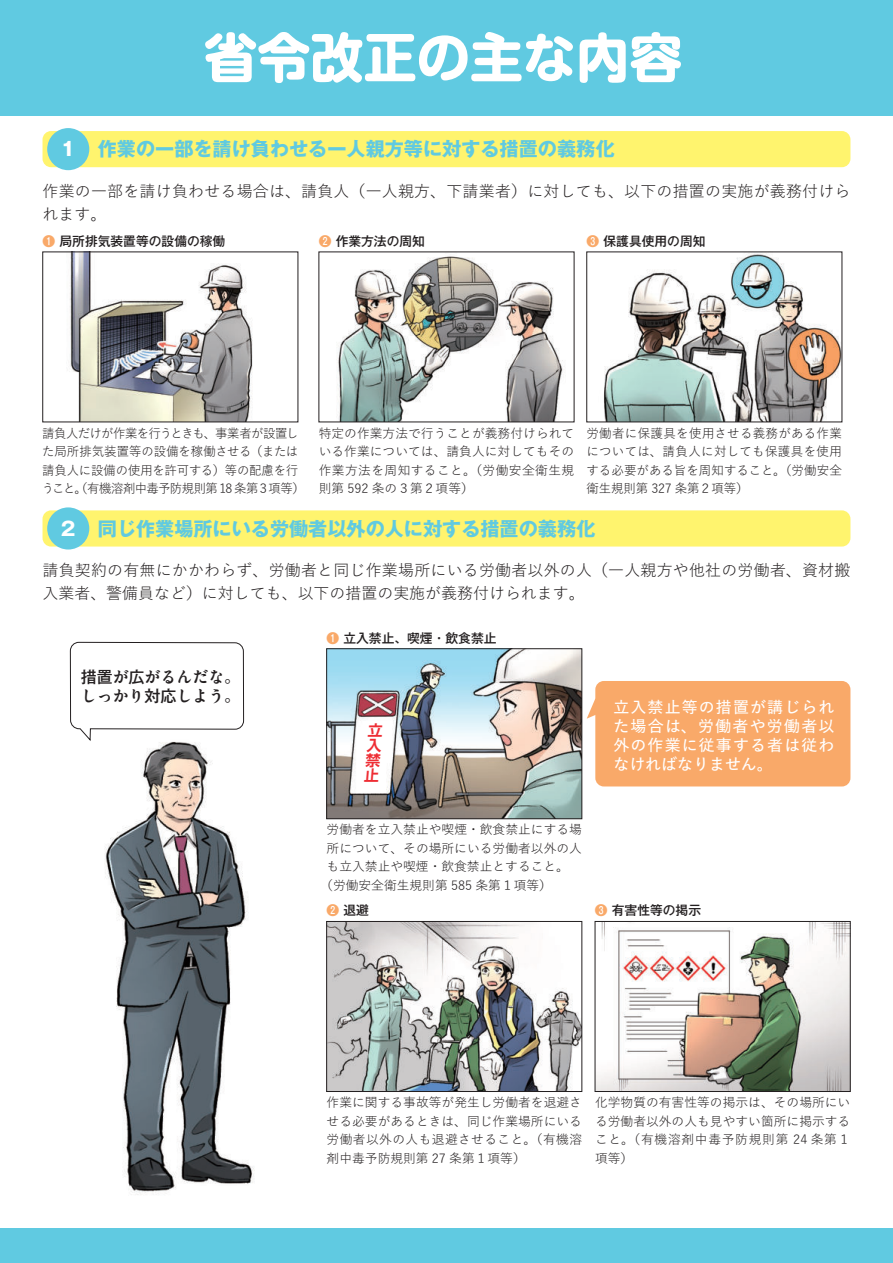
<style>
.page{position:relative;width:893px;height:1263px;background:#fff}
.page>*{position:absolute;margin:0;border:0;box-sizing:border-box;transform-origin:0 0}
.t1{font:700 53.1px "Shin M Go Pro";color:#fff}
.t2{font:700 19.2px "Gothic MB101 Pro";color:#60cae1}
.t3{font:15.9px/23.1px "Yu Go Pr 6 N";letter-spacing:.015em;color:#231f20}
.t4{font:600 15.9px/19.2px "Yu Go Pr 6 N";letter-spacing:.07em;color:#fff;text-align:justify}
.t5{font:15.9px/19.2px "Antique Std ANM";color:#231f20}
.t6{font:700 14.85px/14.9px "P Shin Go Pr 6 N De";color:#ee2d34}
.t7{font:12.75px/18.5px "Yu Go Pr 6 N";color:#231f20;text-align:justify}
.t8{font:12.75px/18.5px "Yu Go Pr 6 N";letter-spacing:-.03em;color:#231f20}
.t9{font:500 12.75px "Gothic MB101 Pro";color:#231f20}
.s1{color:#fff}
.s2{color:#f9a969}
.s3{font-family:"Gothic MB101 Pro";font-weight:500}
</style>
<div class="page">
<div style="left:0;top:0;width:893px;height:115px;background:#60cae1"></div>
<div style="left:0;top:1229px;width:893px;height:34px;background:#60cae1"></div>
<img style="left:70px;top:254px;width:183px;height:166px">
<img style="left:337px;top:256px;width:227px;height:164px">
<img style="left:604px;top:254px;width:236px;height:166px">
<div style="left:586px;top:252px;width:256px;height:170px;border:1px solid #231f20"></div>
<img style="left:328px;top:650px;width:252px;height:167px">
<div style="left:326px;top:648px;width:256px;height:171px;border:1px solid #231f20"></div>
<img style="left:328px;top:923px;width:252px;height:167px">
<div style="left:326px;top:921px;width:256px;height:171px;border:1px solid #231f20"></div>
<img style="left:597px;top:923px;width:251px;height:167px">
<div style="left:595px;top:921px;width:255px;height:171px;border:1px solid #231f20"></div>
<img style="left:122px;top:897px;width:133px;height:298px">
<div style="left:595px;top:681px;width:255px;height:105px;background:#f9a969;border-radius:9px"></div>
<svg style="left:587px;top:698px;width:9px;height:21px"></svg>
<svg style="left:70px;top:341px;width:174px;height:688px"></svg>
<div style="left:43px;top:131px;width:807px;height:36px;background:#fff46e;border-radius:9px"></div>
<div style="left:47px;top:128px;width:42px;height:42px;background:#60cae1;border-radius:50%"></div>
<div style="left:43px;top:510px;width:807px;height:36px;background:#fff46e;border-radius:9px"></div>
<div style="left:47px;top:507px;width:42px;height:42px;background:#60cae1;border-radius:50%"></div>
<h1 class="t1" style="left:204px;top:14px;width:480px">省令改正の主な内容</h1>
<h2 class="t2" style="left:61px;top:133px;width:555px"><span class="s1">1</span> 作業の一部を請け負わせる一人親方等に対する措置の義務化</h2>
<p class="t3" style="left:43px;top:177px;width:810px">作業の一部を請け負わせる場合は、請負人（一人親方、下請業者）に対しても、以下の措置の実施が義務付けられます。</p>
<p class="t9" style="left:43px;top:230px;width:184px"><span class="s2">❶</span> 局所排気装置等の設備の稼働</p>
<p class="t9" style="left:319px;top:230px;width:108px"><span class="s2">❷</span> 作業方法の周知</p>
<p class="t9" style="left:586px;top:230px;width:121px"><span class="s2">❸</span> 保護具使用の周知</p>
<p class="t8" style="left:42px;top:422px;width:265px">請負人だけが作業を行うときも、事業者が設置した局所排気装置等の設備を稼働させる（または請負人に設備の使用を許可する）等の配慮を行うこと。（有機溶剤中毒予防規則第18 条第３項等）</p>
<p class="t7" style="left:319px;top:422px;width:257px">特定の作業方法で行うことが義務付けられている作業については、請負人に対してもその作業方法を周知すること。（労働安全衛生規則第 592 条の３第２項等）</p>
<p class="t7" style="left:586px;top:422px;width:257px">労働者に保護具を使用させる義務がある作業については、請負人に対しても保護具を使用する必要がある旨を周知すること。（労働安全衛生規則第 327 条第２項等）</p>
<h2 class="t2" style="left:61px;top:512px;width:536px"><span class="s1">2</span> 同じ作業場所にいる労働者以外の人に対する措置の義務化</h2>
<p class="t3" style="left:43px;top:557px;width:809px">請負契約の有無にかかわらず、労働者と同じ作業場所にいる労働者以外の人（一人親方や他社の労働者、資材搬入業者、警備員など）に対しても、以下の措置の実施が義務付けられます。</p>
<p class="t5" style="left:81px;top:666px;width:161px"><span class="s3">措置</span>が<span class="s3">広</span>がるんだな。しっかり<span class="s3">対応</span>しよう。</p>
<p class="t9" style="left:326px;top:627px;width:172px"><span class="s2">❶</span> 立入禁止、喫煙・飲食禁止</p>
<p class="t6" style="left:364px;top:722px;width:28px">立入禁止</p>
<p class="t7" style="left:327px;top:819px;width:257px">労働者を立入禁止や喫煙・飲食禁止にする場</p>
<p class="t7" style="left:327px;top:837px;width:257px">所について、その場所にいる労働者以外の人</p>
<p class="t7" style="left:327px;top:856px;width:244px">も立入禁止や喫煙・飲食禁止とすること。</p>
<p class="t7" style="left:320px;top:874px;width:233px">（労働安全衛生規則第 585 条第１項等）</p>
<p class="t4" style="left:613px;top:695px;width:223px">立入禁止等の措置が講じられた場合は、労働者や労働者以外の作業に従事する者は従わなければなりません。</p>
<p class="t9" style="left:326px;top:900px;width:44px"><span class="s2">❷</span> 退避</p>
<p class="t9" style="left:595px;top:900px;width:108px"><span class="s2">❸</span> 有害性等の掲示</p>
<p class="t7" style="left:327px;top:1092px;width:257px">作業に関する事故等が発生し労働者を退避させる必要があるときは、同じ作業場所にいる労働者以外の人も退避させること。（有機溶剤中毒予防規則第 27 条第１項等）</p>
<p class="t7" style="left:595px;top:1092px;width:257px">化学物質の有害性等の掲示は、その場所にいる労働者以外の人も見やすい箇所に掲示すること。（有機溶剤中毒予防規則第 24 条第１項等）</p>
</div>
